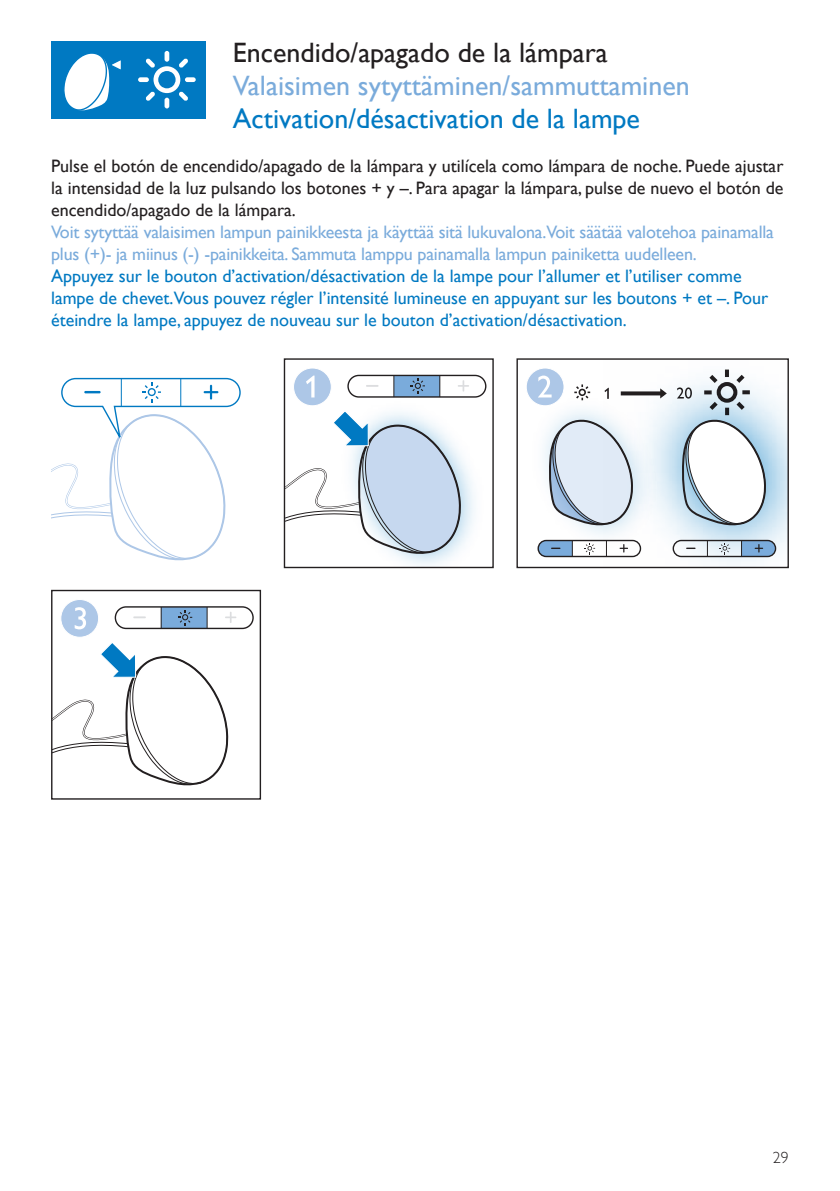
<style>
.page{position:relative;width:840px;height:1191px;background:#fff}
.page>*{position:absolute;margin:0;border:0;box-sizing:border-box;transform-origin:0 0}
.t1{font:28px "Gill Sans Alt One WGL";color:#7aabdb}
.t2{font:28px "Gill Sans Alt One WGL";color:#0079c2}
.t3{font:28px "Gill Sans Alt One WGL";color:#231f20}
.t4{font:18px/22px "Gill Sans Alt One WGL";color:#0079c2}
.t5{font:18px/22px "Gill Sans Alt One WGL";color:#231f20;text-align:justify}
.t6{font:18px/22px "Gill Sans Alt One WGL";letter-spacing:-.01em;color:#7aabdb}
.t7{font:16px "Gill Sans Alt One WGL Light";color:#231f20}
</style>
<div class="page">
<div style="left:61px;top:378px;width:179px;height:29px;border:1px solid #0079c2;border-radius:14px"></div>
<svg style="left:51px;top:379px;width:175px;height:182px"></svg>
<svg style="left:283px;top:358px;width:211px;height:211px"></svg>
<svg style="left:51px;top:589px;width:210px;height:211px"></svg>
<svg style="left:516px;top:358px;width:273px;height:211px"></svg>
<div style="left:51px;top:41px;width:154px;height:77px;background:#0079c2"></div>
<svg style="left:64px;top:53px;width:57px;height:58px"></svg>
<div style="left:164px;top:51px;width:5px;height:11px;background:#fff;border-radius:2px"></div>
<div style="left:185px;top:77px;width:11px;height:5px;background:#fff;border-radius:2px"></div>
<div style="left:164px;top:98px;width:5px;height:10px;background:#fff;border-radius:2px"></div>
<div style="left:138px;top:77px;width:11px;height:5px;background:#fff;border-radius:2px"></div>
<svg style="left:145px;top:58px;width:43px;height:43px"></svg>
<h1 class="t3" style="left:232px;top:34px;width:376px">Encendido/apagado de la lámpara</h1>
<h1 class="t1" style="left:232px;top:67px;width:458px">Valaisimen sytyttäminen/sammuttaminen</h1>
<h1 class="t2" style="left:232px;top:100px;width:408px">Activation/désactivation de la lampe</h1>
<p class="t5" style="left:51px;top:155px;width:733px">Pulse el botón de encendido/apagado de la lámpara y utilícela como lámpara de noche. Puede ajustar la intensidad de la luz pulsando los botones + y –. Para apagar la lámpara, pulse de nuevo el botón de encendido/apagado de la lámpara.</p>
<p class="t6" style="left:51px;top:221px;width:724px">Voit sytyttää valaisimen lampun painikkeesta ja käyttää sitä lukuvalona.Voit säätää valotehoa painamalla plus (+)- ja miinus (-) -painikkeita. Sammuta lamppu painamalla lampun painiketta uudelleen.</p>
<p class="t4" style="left:51px;top:265px;width:718px">Appuyez sur le bouton d’activation/désactivation de la lampe pour l’allumer et l’utiliser comme lampe de chevet.Vous pouvez régler l’intensité lumineuse en appuyant sur les boutons + et –. Pour éteindre la lampe, appuyez de nouveau sur le bouton d’activation/désactivation.</p>
<p class="t7" style="left:772px;top:1147px;width:17px">29</p>
</div>
